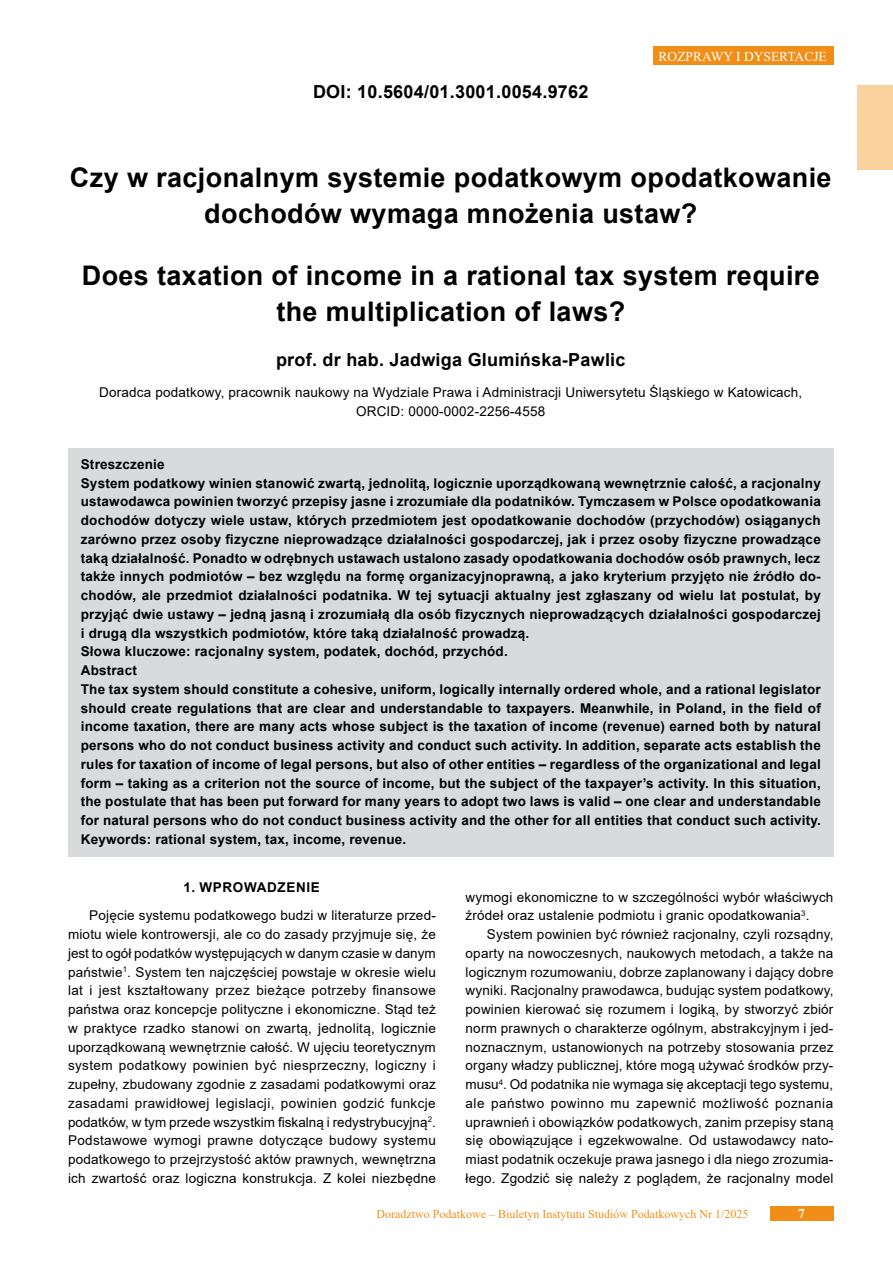
<style>
.page{position:relative;width:893px;height:1263px;background:#fff}
.page>*{position:absolute;margin:0;border:0;box-sizing:border-box;transform-origin:0 0}
.tytul{font:700 27px/36px "Arial";letter-spacing:.015em;color:#000;text-align:center}
.autor1{font:700 18px "Arial";letter-spacing:.015em;color:#000}
.doi{font:700 18px "Arial";letter-spacing:.015em;color:#000}
.lead{font:700 13.5px/18.8px "Arial";letter-spacing:.015em;color:#000;text-align:justify}
.tekst{font:13.5px/18.8px "Arial";letter-spacing:.015em;color:#000;text-align:justify}
.inf_o_autorze{font:13.5px/18.8px "Arial";letter-spacing:.015em;color:#000;text-align:center}
.t1{font:13.5px "Times New Roman";color:#fff}
.Srodtytul{font:700 13.5px "Arial";letter-spacing:.05em;color:#000}
.t2{font:700 13.5px "Times New Roman";color:#fff}
.t3{font:12px "Times New Roman";color:#f18e18}
</style>
<div class="page">
<div style="left:770px;top:1205px;width:63px;height:15px;background:#f18e18"></div>
<div style="left:653px;top:46px;width:180px;height:19px;background:#f18e18"></div>
<div style="left:857px;top:85px;width:36px;height:85px;background:#fad29e"></div>
<div style="left:68px;top:448px;width:765px;height:34px;background:#d8dadc"></div>
<div style="left:68px;top:467px;width:765px;height:184px;background:#d8dadc"></div>
<div style="left:68px;top:636px;width:765px;height:34px;background:#d8dadc"></div>
<div style="left:68px;top:655px;width:765px;height:34px;background:#d8dadc"></div>
<div style="left:68px;top:673px;width:765px;height:166px;background:#d8dadc"></div>
<div style="left:68px;top:823px;width:765px;height:34px;background:#d8dadc"></div>
<p class="doi" style="left:313px;top:79px;width:277px">DOI: 10.5604/01.3001.0054.9762</p>
<p class="t1" style="left:659px;top:47px;width:170px">ROZPRAWY I DYSERTACJE</p>
<p class="tytul" style="left:70px;top:160px;width:763px">Czy w racjonalnym systemie podatkowym opodatkowanie dochodów wymaga mnożenia ustaw?</p>
<p class="tytul" style="left:82px;top:258px;width:740px">Does taxation of income in a rational tax system require the multiplication of laws?</p>
<p class="autor1" style="left:276px;top:347px;width:351px">prof. dr hab. Jadwiga Glumińska-Pawlic</p>
<p class="inf_o_autorze" style="left:99px;top:383px;width:705px">Doradca podatkowy, pracownik naukowy na Wydziale Prawa i Administracji Uniwersytetu Śląskiego w Katowicach,<br>ORCID: 0000-0002-2256-4558</p>
<p class="lead" style="left:81px;top:455px;width:85px">Streszczenie</p>
<p class="lead" style="left:81px;top:474px;width:742px">System podatkowy winien stanowić zwartą, jednolitą, logicznie uporządkowaną wewnętrznie całość, a racjonalny ustawodawca powinien tworzyć przepisy jasne i zrozumiałe dla podatników. Tymczasem w Polsce opodatkowania dochodów dotyczy wiele ustaw, których przedmiotem jest opodatkowanie dochodów (przychodów) osiąganych zarówno przez osoby fizyczne nieprowadzące działalności gospodarczej, jak i przez osoby fizyczne prowadzące taką działalność. Ponadto w odrębnych ustawach ustalono zasady opodatkowania dochodów osób prawnych, lecz także innych podmiotów – bez względu na formę organizacyjnoprawną, a jako kryterium przyjęto nie źródło do&shy;chodów, ale przedmiot działalności podatnika. W tej sytuacji aktualny jest zgłaszany od wielu lat postulat, by przyjąć dwie ustawy – jedną jasną i zrozumiałą dla osób fizycznych nieprowadzących działalności gospodarczej i drugą dla wszystkich podmiotów, które taką działalność prowadzą.</p>
<p class="lead" style="left:81px;top:642px;width:428px">Słowa kluczowe: racjonalny system, podatek, dochód, przychód.</p>
<p class="lead" style="left:81px;top:661px;width:58px">Abstract</p>
<p class="lead" style="left:81px;top:680px;width:742px">The tax system should constitute a cohesive, uniform, logically internally ordered whole, and a rational legislator should create regulations that are clear and understandable to taxpayers. Meanwhile, in Poland, in the field of income taxation, there are many acts whose subject is the taxation of income (revenue) earned both by natural persons who do not conduct business activity and conduct such activity. In addition, separate acts establish the rules for taxation of income of legal persons, but also of other entities – regardless of the organizational and legal form – taking as a criterion not the source of income, but the subject of the taxpayer’s activity. In this situation, the postulate that has been put forward for many years to adopt two laws is valid – one clear and understandable for natural persons who do not conduct business activity and the other for all entities that conduct such activity.</p>
<p class="lead" style="left:81px;top:830px;width:327px">Keywords: rational system, tax, income, revenue.</p>
<p class="Srodtytul" style="left:184px;top:878px;width:138px">1. WPROWADZENIE</p>
<p class="tekst" style="left:68px;top:906px;width:369px;text-indent:21px">Pojęcie systemu podatkowego budzi w literaturze przed&shy;miotu wiele kontrowersji, ale co do zasady przyjmuje się, że jest to ogół podatków występujących w danym czasie w danym państwie<sup>1</sup>. System ten najczęściej powstaje w okresie wielu lat i jest kształtowany przez bieżące potrzeby finansowe państwa oraz koncepcje polityczne i ekonomiczne. Stąd też w praktyce rzadko stanowi on zwartą, jednolitą, logicznie uporządkowaną wewnętrznie całość. W ujęciu teoretycznym system podatkowy powinien być niesprzeczny, logiczny i zupełny, zbudowany zgodnie z zasadami podatkowymi oraz zasadami prawidłowej legislacji, powinien godzić funkcje podatków, w tym przede wszystkim fiskalną i redystrybucyjną<sup>2</sup>.<br>Podstawowe wymogi prawne dotyczące budowy systemu podatkowego to przejrzystość aktów prawnych, wewnętrzna ich zwartość oraz logiczna konstrukcja. Z kolei niezbędne</p>
<p class="tekst" style="left:466px;top:887px;width:369px">wymogi ekonomiczne to w szczególności wybór właściwych źródeł oraz ustalenie podmiotu i granic opodatkowania<sup>3</sup>.</p>
<p class="tekst" style="left:466px;top:925px;width:369px;text-indent:21px">System powinien być również racjonalny, czyli rozsądny, oparty na nowoczesnych, naukowych metodach, a także na logicznym rozumowaniu, dobrze zaplanowany i dający dobre wyniki. Racjonalny prawodawca, budując system podatkowy, powinien kierować się rozumem i logiką, by stworzyć zbiór norm prawnych o charakterze ogólnym, abstrakcyjnym i jed&shy;noznacznym, ustanowionych na potrzeby stosowania przez organy władzy publicznej, które mogą używać środków przy&shy;musu<sup>4</sup>. Od podatnika nie wymaga się akceptacji tego systemu, ale państwo powinno mu zapewnić możliwość poznania uprawnień i obowiązków podatkowych, zanim przepisy staną się obowiązujące i egzekwowalne. Od ustawodawcy nato&shy;miast podatnik oczekuje prawa jasnego i dla niego zrozumia&shy;łego. Zgodzić się należy z poglądem, że racjonalny model</p>
<p class="t3" style="left:376px;top:1205px;width:373px">Doradztwo Podatkowe – Biuletyn Instytutu Studiów Podatkowych Nr 1/2025</p>
<p class="t2" style="left:798px;top:1204px;width:8px">7</p>
</div>
